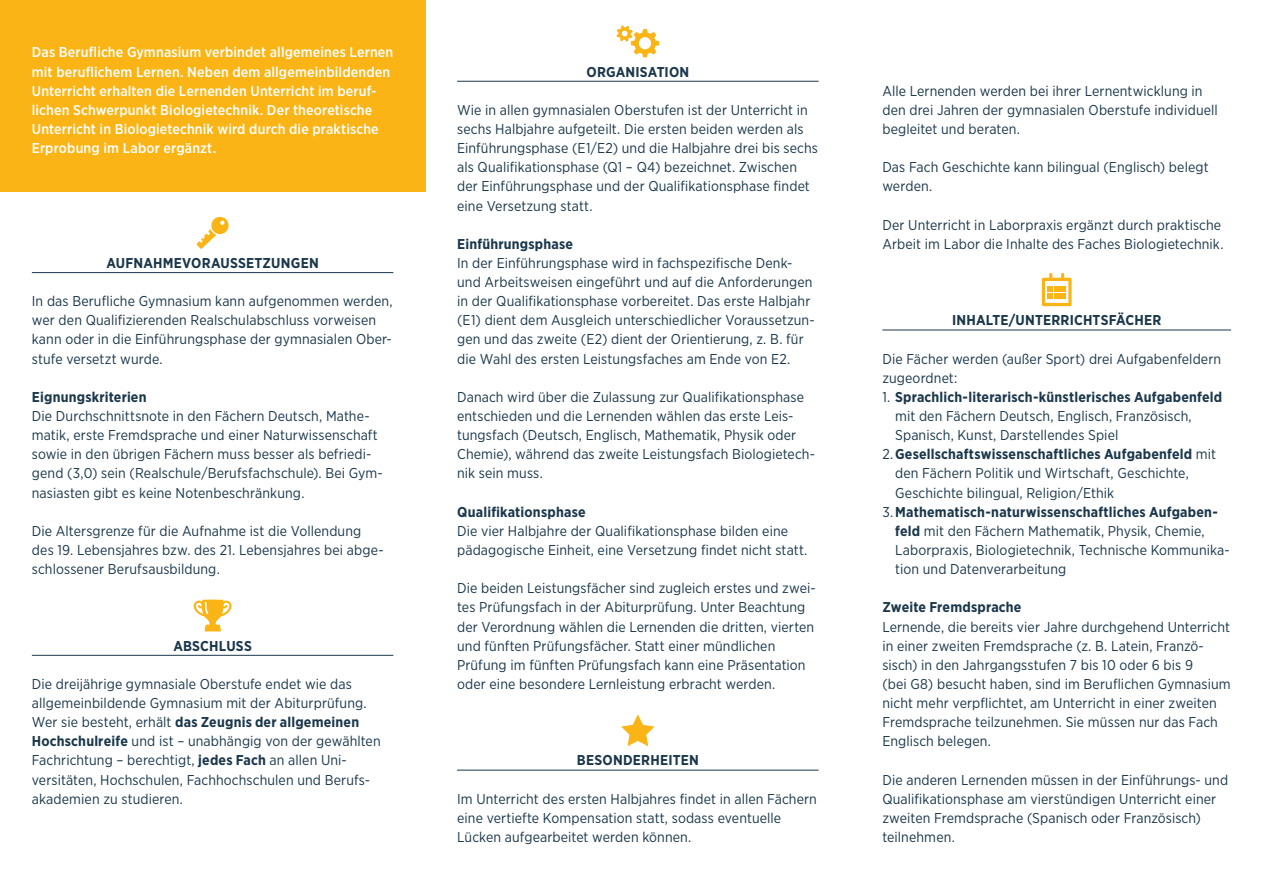
<style>
.page{position:relative;width:1263px;height:893px;background:#fff}
.page>*{position:absolute;margin:0;border:0;box-sizing:border-box;transform-origin:0 0}
.t1{font:14.25px/19.2px "Gotham Narrow";letter-spacing:.01em;color:#1a374b}
.t2{font:700 14.25px "Gotham Narrow";letter-spacing:.015em;color:#1a374b}
.t3{font:500 14.25px/19.2px "Gotham Narrow";letter-spacing:.01em;color:#fff}
.s1{font-weight:700}
.s2{font-weight:400}
</style>
<div class="page">
<svg style="left:616px;top:26px;width:43px;height:31px"></svg>
<svg style="left:193px;top:600px;width:39px;height:31px"></svg>
<svg style="left:197px;top:217px;width:32px;height:32px"></svg>
<svg style="left:1042px;top:273px;width:29px;height:33px"></svg>
<svg style="left:621px;top:714px;width:34px;height:32px"></svg>
<div style="left:0;top:0;width:425px;height:191px;background:#fbb416"></div>
<hr style="left:32px;top:272px;width:361px;height:1px;background:#1a374b">
<hr style="left:32px;top:655px;width:361px;height:1px;background:#1a374b">
<hr style="left:457px;top:81px;width:362px;height:1px;background:#1a374b">
<hr style="left:457px;top:770px;width:362px;height:1px;background:#1a374b">
<hr style="left:882px;top:330px;width:349px;height:1px;background:#1a374b">
<p class="t3" style="left:32px;top:43px;width:363px">Das Berufliche Gymnasium verbindet allgemeines Lernen mit beruflichem Lernen. Neben dem allgemeinbildenden Unterricht erhalten die Lernenden Unterricht im beruf&shy;lichen Schwerpunkt Biologietechnik. Der theoretische Unterricht in Biologietechnik wird durch die praktische Erprobung im Labor ergänzt.</p>
<p class="t2" style="left:106px;top:254px;width:214px">AUFNAHMEVORAUSSETZUNGEN</p>
<p class="t1" style="left:32px;top:291px;width:362px">In das Berufliche Gymnasium kann aufgenommen werden, wer den Qualifizierenden Realschulabschluss vorweisen kann oder in die Einführungsphase der gymnasialen Ober&shy;stufe versetzt wurde.</p>
<p class="t2" style="left:32px;top:388px;width:116px">Eignungskriterien</p>
<p class="t1" style="left:32px;top:406px;width:352px">Die Durchschnittsnote in den Fächern Deutsch, Mathe&shy;matik, erste Fremdsprache und einer Naturwissenschaft sowie in den übrigen Fächern muss besser als befriedi&shy;gend (3,0) sein (Realschule/Berufsfachschule). Bei Gym&shy;nasiasten gibt es keine Notenbeschränkung.</p>
<p class="t1" style="left:32px;top:521px;width:353px">Die Altersgrenze für die Aufnahme ist die Vollendung des 19. Lebensjahres bzw. des 21. Lebensjahres bei abge&shy;schlossener Berufsausbildung.</p>
<p class="t2" style="left:173px;top:636px;width:80px">ABSCHLUSS</p>
<p class="t1" style="left:32px;top:674px;width:350px">Die dreijährige gymnasiale Oberstufe endet wie das allgemeinbildende Gymnasium mit der Abiturprüfung.<br>Wer sie besteht, erhält <span class="s1">das Zeugnis der allgemeinen Hochschulreife</span> und ist – unabhängig von der gewählten Fachrichtung – berechtigt, <span class="s1">jedes Fach</span> an allen Uni&shy;versitäten, Hochschulen, Fachhochschulen und Berufs&shy;akademien zu studieren.</p>
<p class="t2" style="left:586px;top:62px;width:104px">ORGANISATION</p>
<p class="t1" style="left:457px;top:100px;width:362px">Wie in allen gymnasialen Oberstufen ist der Unterricht in sechs Halbjahre aufgeteilt. Die ersten beiden werden als Einführungsphase (E1/E2) und die Halbjahre drei bis sechs als Qualifikationsphase (Q1 – Q4) bezeichnet. Zwischen der Einführungsphase und der Qualifikationsphase findet eine Versetzung statt.</p>
<p class="t2" style="left:457px;top:235px;width:117px">Einführungsphase</p>
<p class="t1" style="left:457px;top:253px;width:359px">In der Einführungsphase wird in fachspezifische Denk&shy;und Arbeitsweisen eingeführt und auf die Anforderungen in der Qualifikationsphase vorbereitet. Das erste Halbjahr (E1) dient dem Ausgleich unterschiedlicher Voraussetzun&shy;gen und das zweite (E2) dient der Orientierung, z. B. für die Wahl des ersten Leistungsfaches am Ende von E2.</p>
<p class="t1" style="left:457px;top:387px;width:359px">Danach wird über die Zulassung zur Qualifikationsphase entschieden und die Lernenden wählen das erste Leis&shy;tungsfach (Deutsch, Englisch, Mathematik, Physik oder Chemie), während das zweite Leistungsfach Biologietech&shy;nik sein muss.</p>
<p class="t2" style="left:457px;top:502px;width:130px">Qualifikationsphase</p>
<p class="t1" style="left:457px;top:521px;width:352px">Die vier Halbjahre der Qualifikationsphase bilden eine pädagogische Einheit, eine Versetzung findet nicht statt.</p>
<p class="t1" style="left:457px;top:578px;width:360px">Die beiden Leistungsfächer sind zugleich erstes und zwei&shy;tes Prüfungsfach in der Abiturprüfung. Unter Beachtung der Verordnung wählen die Lernenden die dritten, vierten und fünften Prüfungsfächer. Statt einer mündlichen Prüfung im fünften Prüfungsfach kann eine Präsentation oder eine besondere Lernleistung erbracht werden.</p>
<p class="t2" style="left:577px;top:751px;width:123px">BESONDERHEITEN</p>
<p class="t1" style="left:457px;top:789px;width:361px">Im Unterricht des ersten Halbjahres findet in allen Fächern eine vertiefte Kompensation statt, sodass eventuelle<br>Lücken aufgearbeitet werden können.</p>
<p class="t1" style="left:882px;top:81px;width:337px">Alle Lernenden werden bei ihrer Lernentwicklung in den drei Jahren der gymnasialen Oberstufe individuell begleitet und beraten.</p>
<p class="t1" style="left:882px;top:157px;width:328px">Das Fach Geschichte kann bilingual (Englisch) belegt werden.</p>
<p class="t1" style="left:882px;top:215px;width:343px">Der Unterricht in Laborpraxis ergänzt durch praktische<br>Arbeit im Labor die Inhalte des Faches Biologietechnik.</p>
<p class="t2" style="left:952px;top:311px;width:211px">INHALTE/UNTERRICHTSFÄCHER</p>
<p class="t1" style="left:882px;top:349px;width:340px">Die Fächer werden (außer Sport) drei Aufgabenfeldern zugeordnet:</p>
<p class="t2" style="left:882px;top:388px;width:341px"><span class="s2">1.</span> Sprachlich-literarisch-künstlerisches Aufgabenfeld</p>
<p class="t1" style="left:895px;top:406px;width:298px">mit den Fächern Deutsch, Englisch, Französisch,</p>
<p class="t1" style="left:895px;top:425px;width:225px">Spanisch, Kunst, Darstellendes Spiel</p>
<p class="t2" style="left:882px;top:445px;width:335px"><span class="s2">2.</span>Gesellschaftswissenschaftliches Aufgabenfeld <span class="s2">mit</span></p>
<p class="t1" style="left:895px;top:463px;width:295px">den Fächern Politik und Wirtschaft, Geschichte,</p>
<p class="t1" style="left:895px;top:483px;width:220px">Geschichte bilingual, Religion/Ethik</p>
<p class="t2" style="left:882px;top:502px;width:337px"><span class="s2">3.</span>Mathematisch-naturwissenschaftliches Aufgaben-</p>
<p class="t1" style="left:895px;top:521px;width:311px"><span class="s1">feld</span> mit den Fächern Mathematik, Physik, Chemie,</p>
<p class="t1" style="left:895px;top:540px;width:336px">Laborpraxis, Biologietechnik, Technische Kommunika-</p>
<p class="t1" style="left:895px;top:559px;width:173px">tion und Datenverarbeitung</p>
<p class="t2" style="left:882px;top:598px;width:141px">Zweite Fremdsprache</p>
<p class="t1" style="left:882px;top:617px;width:350px">Lernende, die bereits vier Jahre durchgehend Unterricht in einer zweiten Fremdsprache (z. B. Latein, Franzö&shy;sisch) in den Jahrgangsstufen 7 bis 10 oder 6 bis 9<br>(bei G8) besucht haben, sind im Beruflichen Gymnasium nicht mehr verpflichtet, am Unterricht in einer zweiten Fremdsprache teilzunehmen. Sie müssen nur das Fach Englisch belegen.</p>
<p class="t1" style="left:882px;top:770px;width:347px">Die anderen Lernenden müssen in der Einführungs- und Qualifikationsphase am vierstündigen Unterricht einer zweiten Fremdsprache (Spanisch oder Französisch) teilnehmen.</p>
</div>
